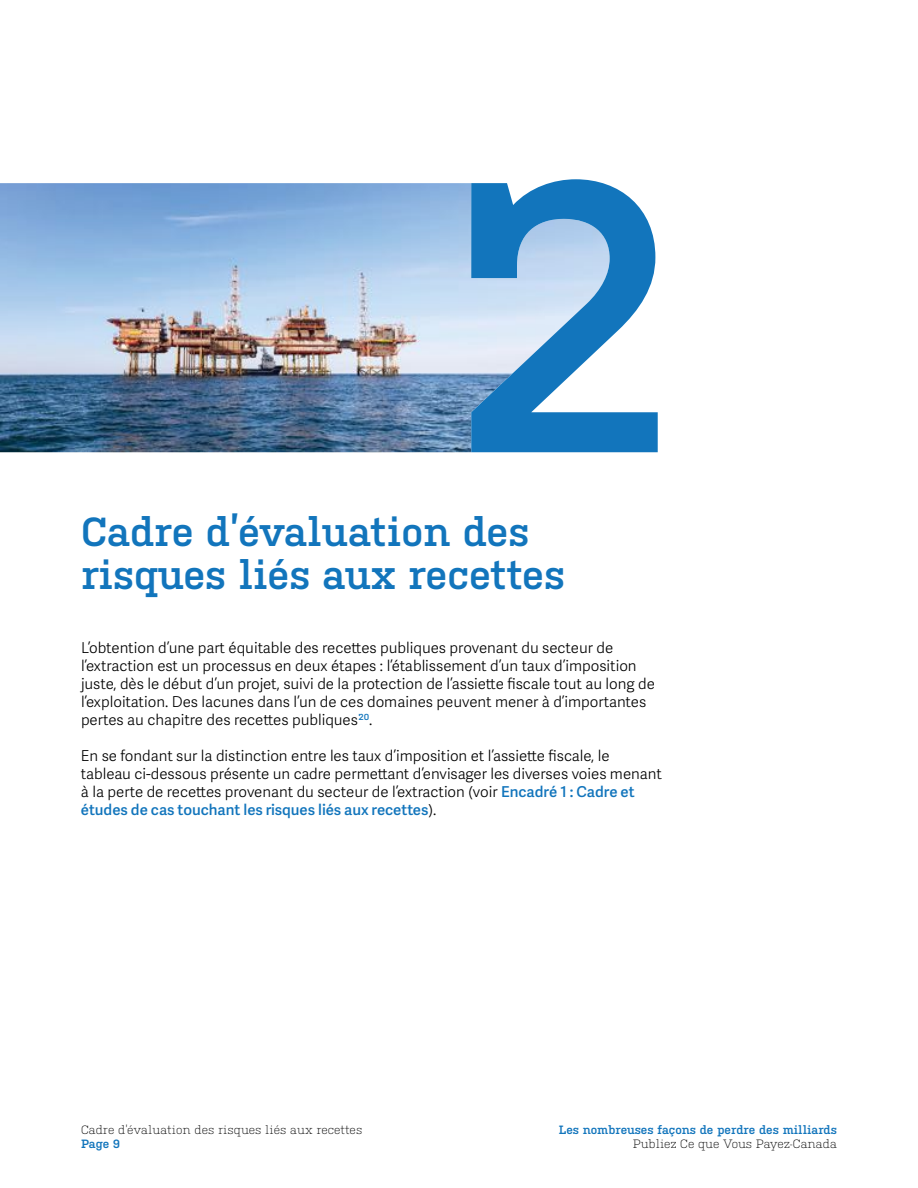
<style>
.page{position:relative;width:918px;height:1188px;background:#fff}
.page>*{position:absolute;margin:0;border:0;box-sizing:border-box;transform-origin:0 0}
.t1{font:600 40.5px/43.5px "Kulturista";color:#1275bc}
.t2{font:300 15px/18px "Adelle Sans";color:#000}
.t3{font:300 12px "Kulturista";letter-spacing:.005em;color:#000}
.t4{font:600 12px "Kulturista";letter-spacing:.005em;color:#1275bc}
.s1{font-weight:600;color:#1275bc}
</style>
<div class="page">
<img style="left:0;top:183px;width:471px;height:269px">
<svg style="left:471px;top:179px;width:187px;height:273px;fill:#1275bc"></svg>
<h1 class="t1" style="left:81px;top:506px;width:486px">Cadre d’évaluation des risques liés aux recettes</h1>
<p class="t2" style="left:81px;top:638px;width:576px">L’obtention d’une part équitable des recettes publiques provenant du secteur de l’extraction est un processus en deux étapes : l’établissement d’un taux d’imposition juste, dès le début d’un projet, suivi de la protection de l’assiette fiscale tout au long de l’exploitation. Des lacunes dans l’un de ces domaines peuvent mener à d’importantes pertes au chapitre des recettes publiques<sup>20</sup>.</p>
<p class="t2" style="left:81px;top:746px;width:582px">En se fondant sur la distinction entre les taux d’imposition et l’assiette fiscale, le tableau ci-dessous présente un cadre permettant d’envisager les diverses voies menant à la perte de recettes provenant du secteur de l’extraction (voir <span class="s1">Encadré 1 : Cadre et études de cas touchant les risques liés aux recettes</span>).</p>
<p class="t3" style="left:81px;top:1121px;width:283px">Cadre d’évaluation des risques liés aux recettes</p>
<p class="t4" style="left:81px;top:1135px;width:41px">Page 9</p>
<p class="t4" style="left:559px;top:1121px;width:280px">Les nombreuses façons de perdre des milliards</p>
<p class="t3" style="left:633px;top:1135px;width:206px">Publiez Ce que Vous Payez-Canada</p>
</div>
